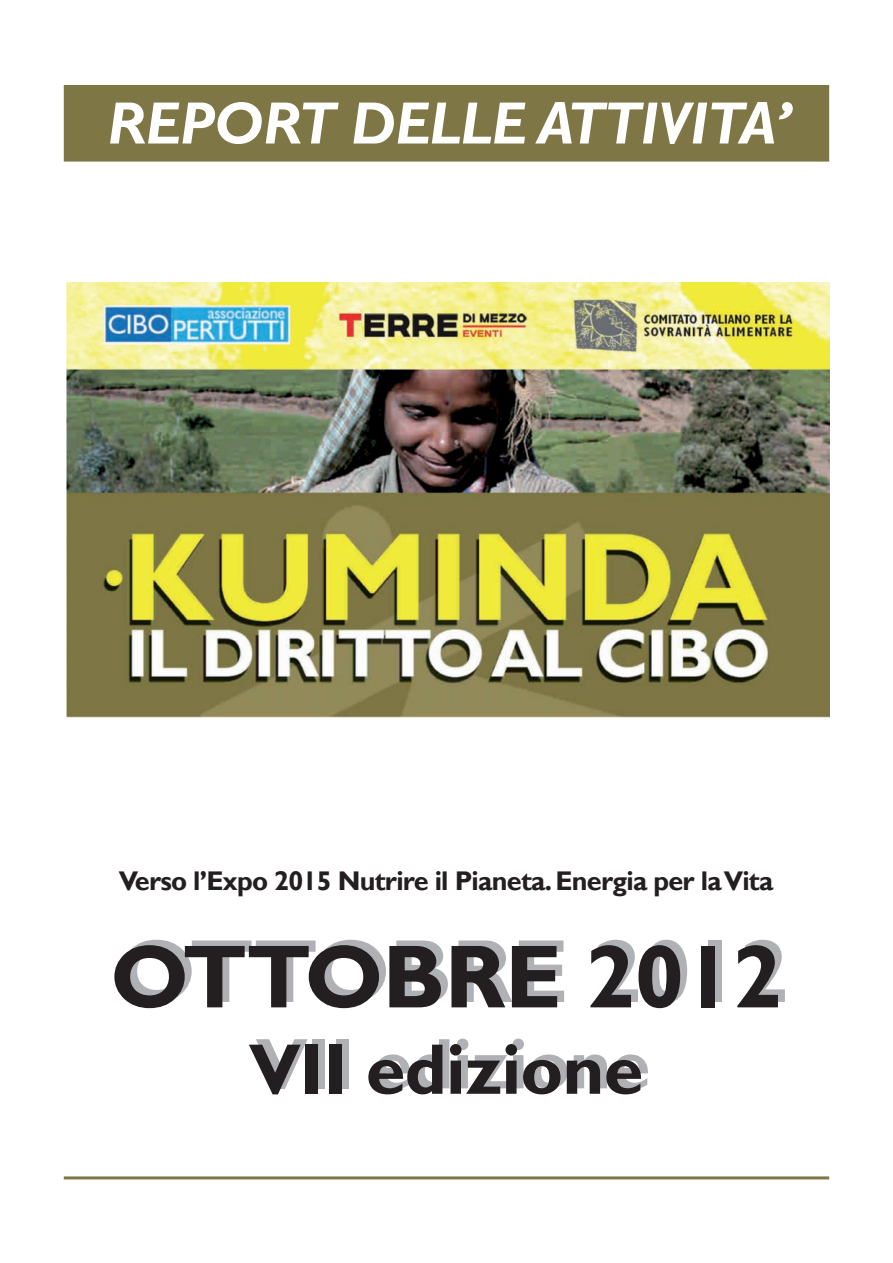
<style>
.page{position:relative;width:893px;height:1263px;background:#fff}
.page>*{position:absolute;margin:0;border:0;box-sizing:border-box;transform-origin:0 0}
.t1{font:700 90px "Gill Sans";letter-spacing:-.01em;color:#231f20}
.t2{font:700 72px "Gill Sans";letter-spacing:-.01em;color:#231f20}
.t3{font:italic 700 60px "Gill Sans";letter-spacing:-.015em;color:#fff}
.t4{font:700 27px "Gill Sans";letter-spacing:-.025em;color:#231f20}
</style>
<div class="page">
<div style="left:65px;top:86px;width:763px;height:75px;background:#7e7644"></div>
<div style="left:64px;top:85px;width:765px;height:77px;border:2px solid #7e7644"></div>
<img style="left:66px;top:283px;width:763px;height:434px">
<hr style="left:64px;top:1176px;width:765px;height:3px;background:#7e7644">
<h3 class="t3" style="left:108px;top:88px;width:685px">REPORT DELLE ATTIVITA’</h3>
<p class="t4" style="left:119px;top:865px;width:656px">Verso l’Expo 2015 Nutrire il Pianeta. Energia per la Vita</p>
<h1 class="t1" style="left:110px;top:923px;width:673px">OTTOBRE 2012</h1>
<h2 class="t2" style="left:249px;top:1026px;width:396px">VII edizione</h2>
</div>
